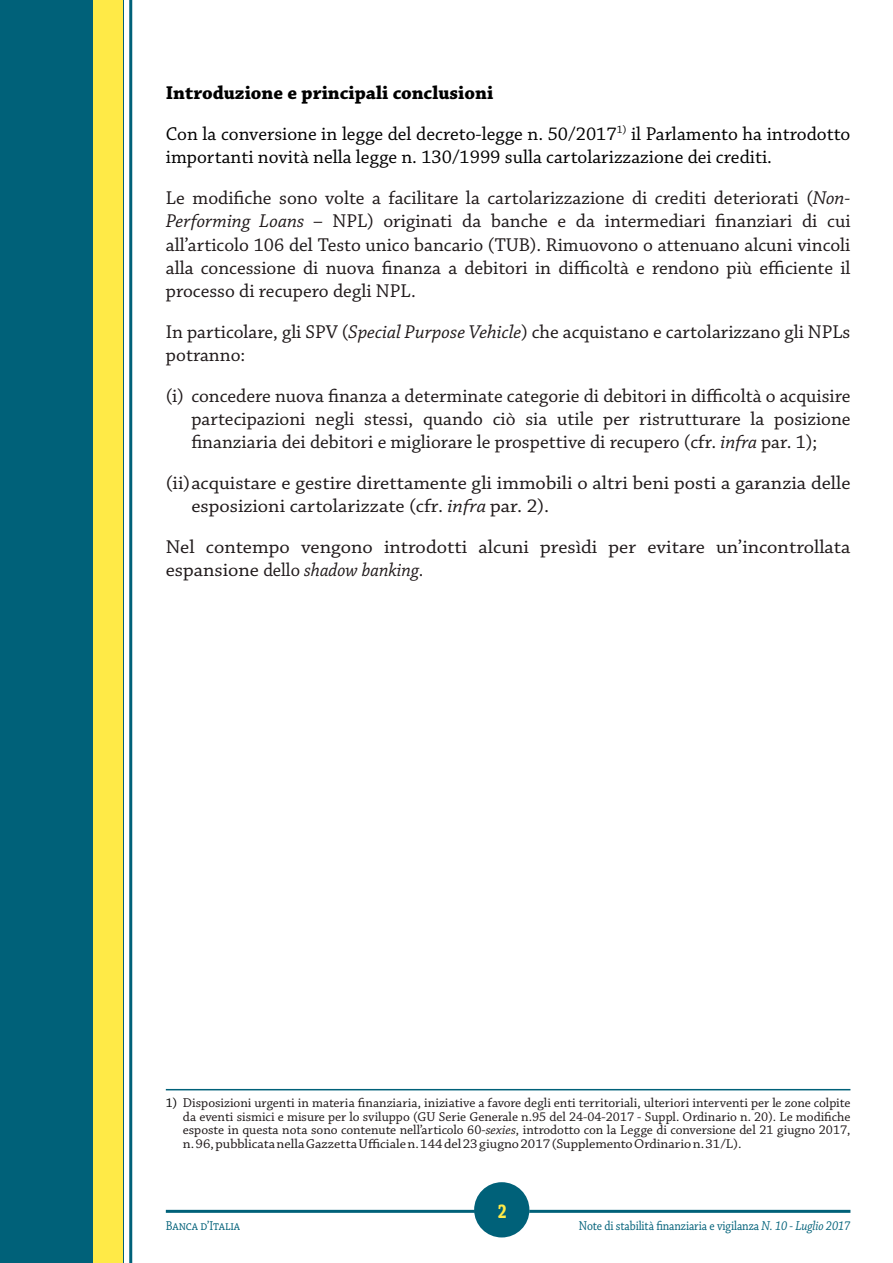
<style>
.page{position:relative;width:893px;height:1263px;background:#fff}
.page>*{position:absolute;margin:0;border:0;box-sizing:border-box;transform-origin:0 0}
.t1{font:700 21px "Chaparral Pro";color:#ffea47;scale:.75 1}
.t2{font:19.5px/23.4px "Chaparral Pro";color:#1f191a}
.t3{font:19.5px/23.4px "Chaparral Pro";color:#1f191a;scale:1.05 1}
.t4{font:19.5px/40.3px "Chaparral Pro";color:#000}
.t5{font:13.5px/13.6px "Chaparral Pro";color:#1f191a;text-align:justify}
.t6{font:13.5px "Chaparral Pro";letter-spacing:-.01em;color:#006179;scale:.87 1}
.s1{font-weight:700}
.s2{color:#000}
.s3{font-style:italic}
</style>
<div class="page">
<svg style="left:474px;top:1215px;width:53px;height:23px"></svg>
<hr style="left:166px;top:1210px;width:308px;height:3px;background:#006179">
<hr style="left:529px;top:1210px;width:321px;height:3px;background:#006179">
<div style="left:474px;top:1182px;width:55px;height:55px;background:#006179;border-radius:50%"></div>
<div style="left:0;top:0;width:123px;height:1263px;background:#006179"></div>
<div style="left:94px;top:0;width:29px;height:1263px;background:#ffea47"></div>
<hr style="left:129px;top:0;width:3px;height:1263px;background:#006179">
<hr style="left:166px;top:1089px;width:684px;height:1px;background:#006179">
<p class="t4" style="left:166px;top:74px;width:686px"><span class="s1">Introduzione e principali conclusioni<br></span>Con la conversione in legge del decreto-legge n. 50/2017<sup>1)</sup> il Parlamento ha introdotto</p>
<p class="t2" style="left:166px;top:138px;width:686px;line-height:40.3px"><span class="s2">importanti novità nella legge n. 130/1999 sulla cartolarizzazione dei crediti.<br></span>Le modifiche sono volte a facilitare la cartolarizzazione di crediti deteriorati (<span class="s3">Non-</span></p>
<p class="t2" style="left:166px;top:210px;width:686px;text-align:justify"><span class="s3">Performing Loans</span> – NPL) originati da banche e da intermediari finanziari di cui all’articolo 106 del Testo unico bancario (TUB). Rimuovono o attenuano alcuni vincoli alla concessione di nuova finanza a debitori in difficoltà e rendono più efficiente il processo di recupero degli NPL.</p>
<p class="t2" style="left:166px;top:321px;width:686px">In particolare, gli SPV (<span class="s3">Special Purpose Vehicle</span>) che acquistano e cartolarizzano gli NPLs potranno:</p>
<p class="t2" style="left:191px;top:384px;width:661px;text-align:justify;text-indent:-26px">(i) concedere nuova finanza a determinate categorie di debitori in difficoltà o acquisire partecipazioni negli stessi, quando ciò sia utile per ristrutturare la posizione finanziaria dei debitori e migliorare le prospettive di recupero (cfr. <span class="s3">infra</span> par. 1);</p>
<p class="t3" style="left:191px;top:472px;width:629px;text-indent:-26px">(ii)acquistare e gestire direttamente gli immobili o altri beni posti a garanzia delle esposizioni cartolarizzate (cfr. <span class="s3">infra</span> par. 2).</p>
<p class="t3" style="left:166px;top:535px;width:653px">Nel contempo vengono introdotti alcuni presìdi per evitare un’incontrollata espansione dello <span class="s3">shadow banking</span>.</p>
<p class="t5" style="left:183px;top:1097px;width:669px;text-indent:-17px"><span class="s2">1)</span> Disposizioni urgenti in materia finanziaria, iniziative a favore degli enti territoriali, ulteriori interventi per le zone colpite da eventi sismici e misure per lo sviluppo (GU Serie Generale n.95 del 24-04-2017 - Suppl. Ordinario n. 20). Le modifiche esposte in questa nota sono contenute nell’articolo 60-<span class="s3">sexies</span>, introdotto con la Legge di conversione del 21 giugno 2017, n. 96, pubblicata nella Gazzetta Ufficiale n. 144 del 23 giugno 2017 (Supplemento Ordinario n. 31/L).</p>
<p class="t1" style="left:498px;top:1198px;width:13px">2</p>
<p class="t6" style="left:166px;top:1219px;width:87px">Banca d’Italia</p>
<p class="t6" style="left:579px;top:1219px;width:314px">Note di stabilità finanziaria e vigilanza <span class="s3">N. 10 - Luglio 2017</span></p>
</div>
